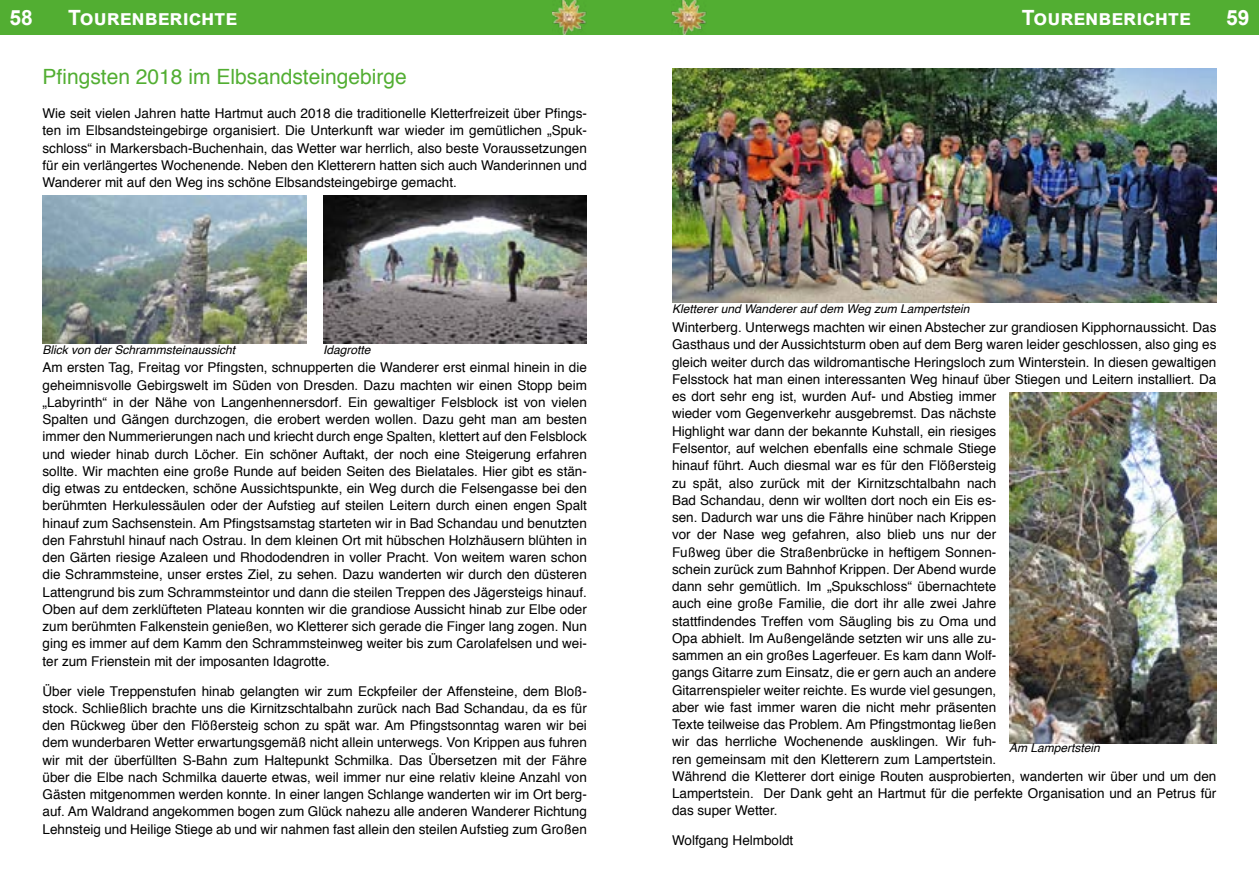
<style>
.page{position:relative;width:1259px;height:893px;background:#fff}
.page>*{position:absolute;margin:0;border:0;box-sizing:border-box;transform-origin:0 0}
.t1{font:21px "Helvetica";color:#52ae32}
.t2{font:700 21px "Arial";color:#fff}
.t3{font:13.5px/17.2px "Helvetica";color:#000;text-align:justify}
.t4{font:italic 12px "Helvetica";color:#000}
</style>
<div class="page">
<div style="left:629px;top:0;width:630px;height:35px;background:#52ae32"></div>
<div style="left:0;top:0;width:629px;height:35px;background:#52ae32"></div>
<img style="left:552px;top:0;width:35px;height:35px">
<img style="left:671px;top:0;width:35px;height:35px">
<img style="left:43px;top:196px;width:263px;height:148px">
<img style="left:323px;top:196px;width:264px;height:148px">
<img style="left:672px;top:68px;width:544px;height:235px">
<img style="left:1009px;top:392px;width:207px;height:351px">
<h1 class="t2" style="left:10px;top:3px;width:25px">58</h1>
<h1 class="t2" style="left:68px;top:3px;width:171px">Tourenberichte</h1>
<h1 class="t2" style="left:1021px;top:3px;width:171px">Tourenberichte</h1>
<h1 class="t2" style="left:1226px;top:3px;width:25px">59</h1>
<h1 class="t1" style="left:43px;top:60px;width:366px">Pfingsten 2018 im Elbsandsteingebirge</h1>
<p class="t3" style="left:43px;top:105px;width:546px">Wie seit vielen Jahren hatte Hartmut auch 2018 die traditionelle Kletterfreizeit über Pfings&shy;ten im Elbsandsteingebirge organisiert. Die Unterkunft war wieder im gemütlichen „Spuk&shy;schloss“ in Markersbach-Buchenhain, das Wetter war herrlich, also beste Voraussetzungen für ein verlängertes Wochenende. Neben den Kletterern hatten sich auch Wanderinnen und Wanderer mit auf den Weg ins schöne Elbsandsteingebirge gemacht.</p>
<p class="t4" style="left:43px;top:341px;width:194px">Blick von der Schrammsteinaussicht</p>
<p class="t4" style="left:323px;top:341px;width:49px">Idagrotte</p>
<p class="t3" style="left:43px;top:359px;width:546px">Am ersten Tag, Freitag vor Pfingsten, schnupperten die Wanderer erst einmal hinein in die geheimnisvolle Gebirgswelt im Süden von Dresden. Dazu machten wir einen Stopp beim „Labyrinth“ in der Nähe von Langenhennersdorf. Ein gewaltiger Felsblock ist von vielen Spalten und Gängen durchzogen, die erobert werden wollen. Dazu geht man am besten immer den Nummerierungen nach und kriecht durch enge Spalten, klettert auf den Felsblock und wieder hinab durch Löcher. Ein schöner Auftakt, der noch eine Steigerung erfahren sollte. Wir machten eine große Runde auf beiden Seiten des Bielatales. Hier gibt es stän&shy;dig etwas zu entdecken, schöne Aussichtspunkte, ein Weg durch die Felsengasse bei den berühmten Herkulessäulen oder der Aufstieg auf steilen Leitern durch einen engen Spalt hinauf zum Sachsenstein. Am Pfingstsamstag starteten wir in Bad Schandau und benutzten den Fahrstuhl hinauf nach Ostrau. In dem kleinen Ort mit hübschen Holzhäusern blühten in den Gärten riesige Azaleen und Rhododendren in voller Pracht. Von weitem waren schon die Schrammsteine, unser erstes Ziel, zu sehen. Dazu wanderten wir durch den düsteren Lattengrund bis zum Schrammsteintor und dann die steilen Treppen des Jägersteigs hinauf.<br>Oben auf dem zerklüfteten Plateau konnten wir die grandiose Aussicht hinab zur Elbe oder zum berühmten Falkenstein genießen, wo Kletterer sich gerade die Finger lang zogen. Nun ging es immer auf dem Kamm den Schrammsteinweg weiter bis zum Carolafelsen und wei&shy;ter zum Frienstein mit der imposanten Idagrotte.</p>
<p class="t3" style="left:43px;top:683px;width:546px">Über viele Treppenstufen hinab gelangten wir zum Eckpfeiler der Affensteine, dem Bloß&shy;stock. Schließlich brachte uns die Kirnitzschtalbahn zurück nach Bad Schandau, da es für den Rückweg über den Flößersteig schon zu spät war. Am Pfingstsonntag waren wir bei dem wunderbaren Wetter erwartungsgemäß nicht allein unterwegs. Von Krippen aus fuhren wir mit der überfüllten S-Bahn zum Haltepunkt Schmilka. Das Übersetzen mit der Fähre über die Elbe nach Schmilka dauerte etwas, weil immer nur eine relativ kleine Anzahl von Gästen mitgenommen werden konnte. In einer langen Schlange wanderten wir im Ort berg&shy;auf. Am Waldrand angekommen bogen zum Glück nahezu alle anderen Wanderer Richtung Lehnsteig und Heilige Stiege ab und wir nahmen fast allein den steilen Aufstieg zum Großen</p>
<p class="t4" style="left:672px;top:300px;width:299px">Kletterer und Wanderer auf dem Weg zum Lampertstein</p>
<p class="t3" style="left:672px;top:319px;width:546px;text-align:left">Winterberg. Unterwegs machten wir einen Abstecher zur grandiosen Kipphornaussicht. Das Gasthaus und der Aussichtsturm oben auf dem Berg waren leider geschlossen, also ging es gleich weiter durch das wildromantische Heringsloch zum Winterstein. In diesen gewaltigen Felsstock hat man einen interessanten Weg hinauf über Stiegen und Leitern installiert. Da es dort sehr eng ist, wurden Auf- und Abstieg immer<br>wieder vom Gegenverkehr ausgebremst. Das nächste<br>Highlight war dann der bekannte Kuhstall, ein riesiges<br>Felsentor, auf welchen ebenfalls eine schmale Stiege<br>hinauf führt. Auch diesmal war es für den Flößersteig<br>zu spät, also zurück mit der Kirnitzschtalbahn nach<br>Bad Schandau, denn wir wollten dort noch ein Eis es-<br>sen. Dadurch war uns die Fähre hinüber nach Krippen<br>vor der Nase weg gefahren, also blieb uns nur der<br>Fußweg über die Straßenbrücke in heftigem Sonnen-<br>schein zurück zum Bahnhof Krippen. Der Abend wurde<br>dann sehr gemütlich. Im „Spukschloss“ übernachtete<br>auch eine große Familie, die dort ihr alle zwei Jahre<br>stattfindendes Treffen vom Säugling bis zu Oma und<br>Opa abhielt. Im Außengelände setzten wir uns alle zu-<br>sammen an ein großes Lagerfeuer. Es kam dann Wolf-<br>gangs Gitarre zum Einsatz, die er gern auch an andere<br>Gitarrenspieler weiter reichte. Es wurde viel gesungen,<br>aber wie fast immer waren die nicht mehr präsenten<br>Texte teilweise das Problem. Am Pfingstmontag ließen<br>wir das herrliche Wochenende ausklingen. Wir fuh-<br>ren gemeinsam mit den Kletterern zum Lampertstein.<br>Während die Kletterer dort einige Routen ausprobierten, wanderten wir über und um den Lampertstein. Der Dank geht an Hartmut für die perfekte Organisation und an Petrus für das super Wetter.</p>
<p class="t3" style="left:672px;top:832px;width:123px">Wolfgang Helmboldt</p>
<p class="t4" style="left:1009px;top:739px;width:92px">Am Lampertstein</p>
</div>
